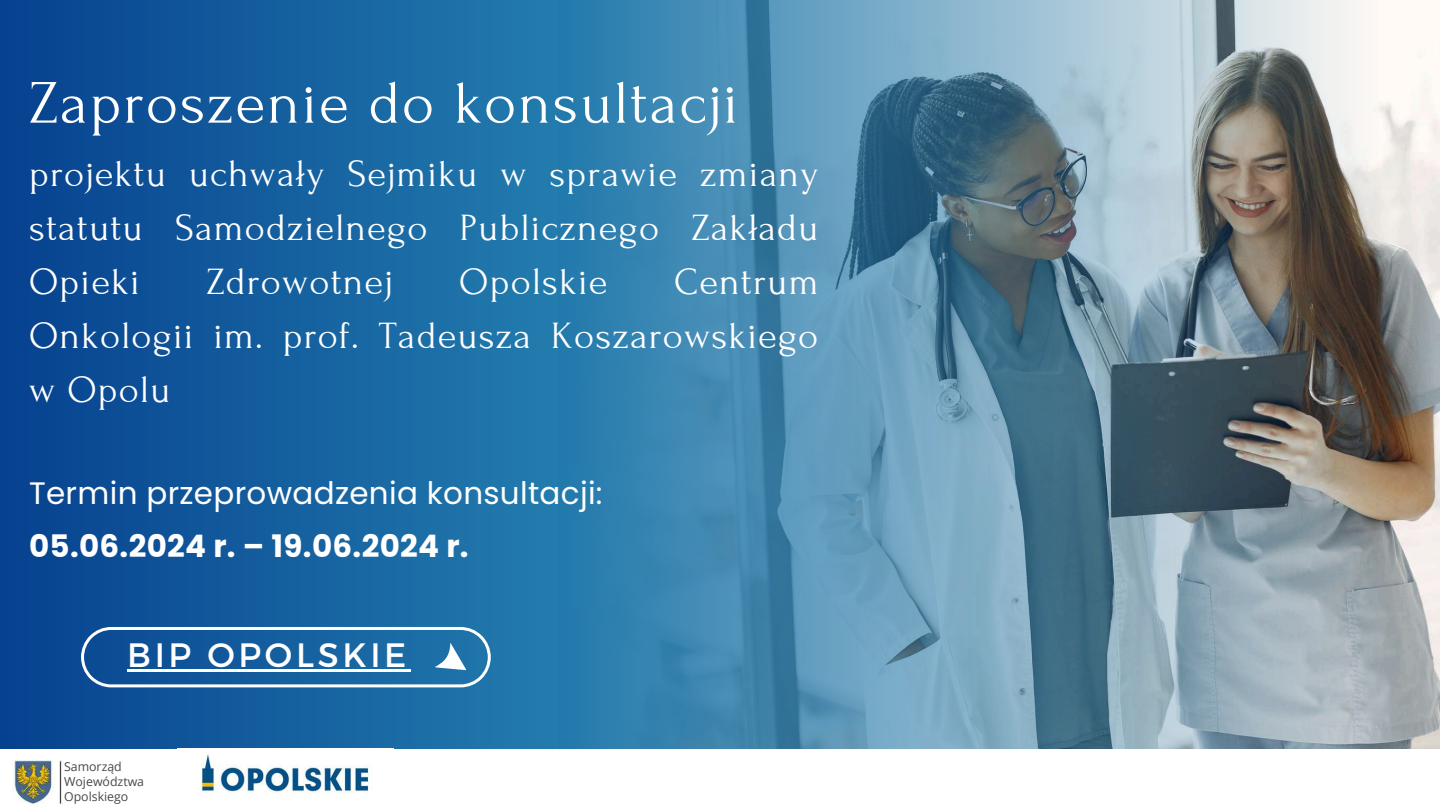
<style>
.page{position:relative;width:1440px;height:810px;background:#fff}
.page>*{position:absolute;margin:0;border:0;box-sizing:border-box;transform-origin:0 0}
.t1{font:61.6px "Forum";letter-spacing:.03em;color:#fff}
.t2{font:38.6px/54px "Forum";letter-spacing:.03em;color:#fff;text-align:justify}
.t3{font:33.8px "Montserrat";letter-spacing:.11em;color:#fff}
.t4{font:31px "Poppins";letter-spacing:.01em;color:#fff}
.t5{font:700 31px "Poppins";letter-spacing:.01em;color:#fff}
.t6{font:12.3px/14.9px "Open Sans";color:#484848}
</style>
<div class="page">
<svg style="left:0;top:0;width:558px;height:749px;background:#145e9e"></svg>
<img style="left:1378px;top:0;width:62px;height:749px">
<img style="left:558px;top:0;width:820px;height:749px">
<svg style="left:81px;top:627px;width:409px;height:60px;background:#3071aa"></svg>
<img style="left:12px;top:761px;width:51px;height:43px">
<img style="left:201px;top:754px;width:171px;height:44px">
<hr style="left:127px;top:669px;width:283px;height:3px;background:#fff">
<h1 class="t1" style="left:29px;top:70px;width:711px">Zaproszenie do konsultacji</h1>
<p class="t2" style="left:29px;top:147px;width:791px">projektu uchwały Sejmiku w sprawie zmiany statutu Samodzielnego Publicznego Zakładu Opieki</p>
<p class="t2" style="left:29px;top:255px;width:791px;text-indent:645px">Centrum Onkologii im. prof. Tadeusza Koszarowskiego w Opolu</p>
<p class="t2" style="left:207px;top:255px;width:187px">Zdrowotnej</p>
<p class="t2" style="left:459px;top:255px;width:150px">Opolskie</p>
<p class="t4" style="left:29px;top:471px;width:575px">Termin przeprowadzenia konsultacji:</p>
<p class="t5" style="left:29px;top:525px;width:441px">05.06.2024 r. – 19.06.2024 r.</p>
<p class="t3" style="left:127px;top:633px;width:281px">BIP OPOLSKIE</p>
<p class="t6" style="left:64px;top:759px;width:82px">Samorząd<br>Województwa<br>Opolskiego</p>
</div>
